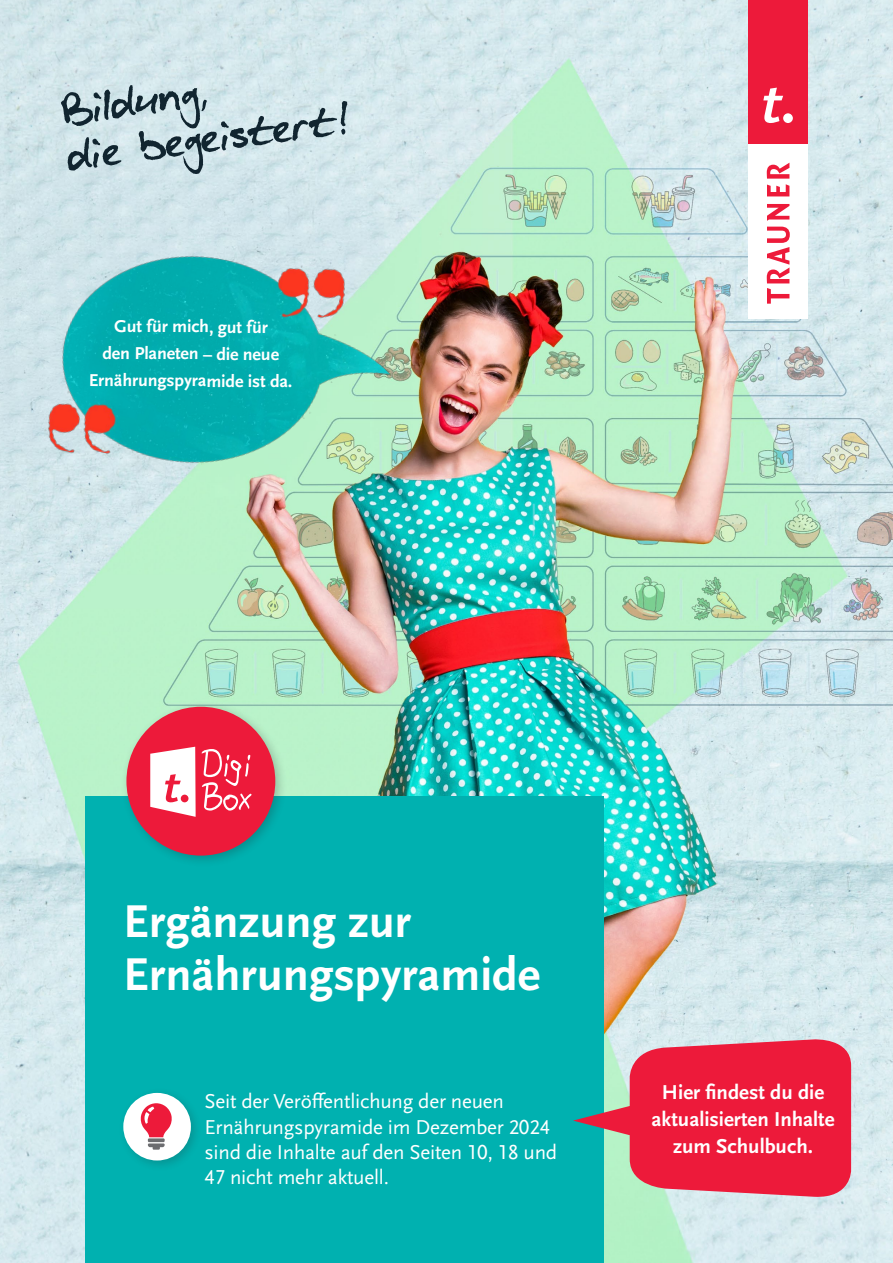
<style>
.page{position:relative;width:893px;height:1263px;background:#fff}
.page>*{position:absolute;margin:0;border:0;box-sizing:border-box;transform-origin:0 0}
.t1{font:700 48px/52.5px "Scala Sans Pro";color:#fff}
.t2{font:21px/25.2px "Scala Sans Pro";letter-spacing:-.01em;color:#fff}
.t3{font:700 21px/27px "Scala Sans Pro";color:#fff;text-align:center}
.t4{font:700 18px/27px "Scala Sans Pro";letter-spacing:-.015em;color:#fff;text-align:center}
</style>
<div class="page">
<img style="left:0;top:0;width:893px;height:1263px">
<div style="left:85px;top:797px;width:519px;height:466px;background:#00b1b0"></div>
<div style="left:120px;top:700px;width:168px;height:168px;background:#231f20;opacity:.25"></div>
<div style="left:126px;top:707px;width:149px;height:148px;background:#ed1a3a;border-radius:50%"></div>
<svg style="left:202px;top:749px;width:49px;height:62px"></svg>
<svg style="left:150px;top:747px;width:46px;height:70px"></svg>
<div style="left:748px;top:144px;width:60px;height:175px;background:#fff"></div>
<div style="left:748px;top:0;width:60px;height:144px;background:#ed1a3a"></div>
<svg style="left:763px;top:88px;width:20px;height:35px"></svg>
<div style="left:783px;top:113px;width:10px;height:10px;background:#fff;border-radius:50%"></div>
<svg style="left:767px;top:227px;width:23px;height:77px"></svg>
<svg style="left:767px;top:204px;width:22px;height:17px"></svg>
<svg style="left:767px;top:163px;width:22px;height:33px"></svg>
<svg style="left:61px;top:85px;width:286px;height:89px;background:#b0c3c9"></svg>
<div style="left:118px;top:1087px;width:84px;height:85px;background:#231f20;opacity:.2"></div>
<div style="left:123px;top:1093px;width:68px;height:67px;background:#fff;border-radius:50%"></div>
<svg style="left:140px;top:1103px;width:32px;height:47px"></svg>
<img style="left:0;top:188px;width:433px;height:345px">
<svg style="left:573px;top:1038px;width:278px;height:160px;background:#ce4a5e"></svg>
<p class="t4" style="left:89px;top:313px;width:205px">Gut für mich, gut für<br>den Planeten – die neue<br>Ernährungspyramide ist da.</p>
<h1 class="t1" style="left:123px;top:896px;width:418px">Ergänzung zur<br>Ernährungspyramide</h1>
<p class="t2" style="left:204px;top:1089px;width:354px">Seit der Veröffentlichung der neuen Ernährungspyramide im Dezember 2024 sind die Inhalte auf den Seiten 10, 18 und 47 nicht mehr aktuell.</p>
<p class="t3" style="left:652px;top:1079px;width:184px">Hier findest du die aktualisierten Inhalte zum Schulbuch.</p>
</div>
